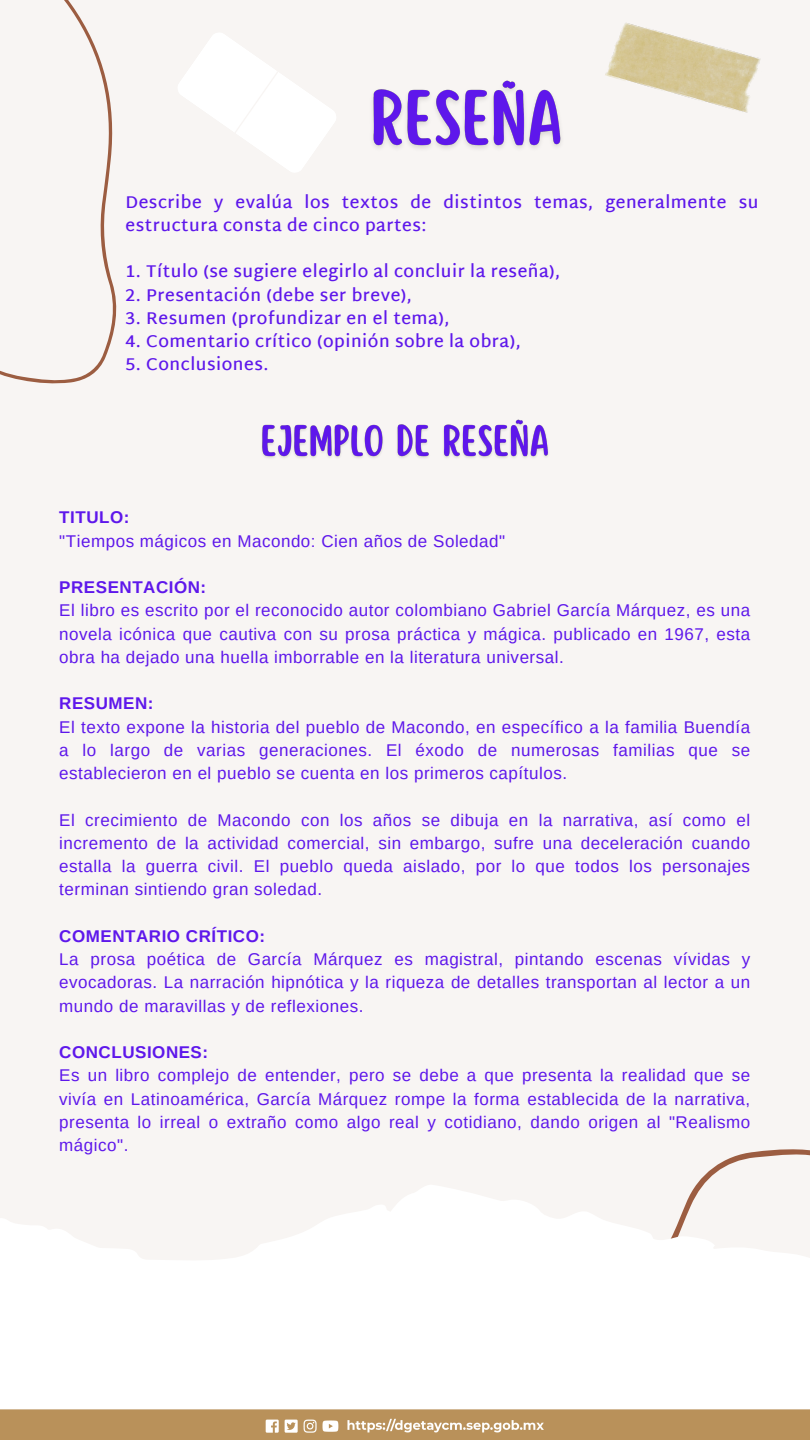
<style>
.page{position:relative;width:810px;height:1440px;background:#f8f5f3}
.page>*{position:absolute;margin:0;border:0;box-sizing:border-box;transform-origin:0 0}
.t1{font:17px/23.2px "Arimo";letter-spacing:.03em;color:#5e17eb;text-align:justify}
.t2{font:600 17px/23.2px "Martel Sans";letter-spacing:.03em;color:#5e17eb}
.t3{font:700 17px "Arimo";letter-spacing:.03em;color:#5e17eb}
</style>
<div class="page">
<svg style="left:697px;top:1149px;width:113px;height:35px"></svg>
<svg style="left:0;top:1184px;width:810px;height:226px;fill:#fff"></svg>
<svg style="left:0;top:0;width:117px;height:384px"></svg>
<img style="left:605px;top:23px;width:156px;height:90px">
<img style="left:373px;top:80px;width:188px;height:69px">
<svg style="left:178px;top:33px;width:158px;height:139px"></svg>
<img style="left:0;top:1410px;width:810px;height:30px">
<img style="left:262px;top:419px;width:286px;height:39px">
<p class="t2" style="left:126px;top:190px;width:635px">Describe y evalúa los textos de distintos temas, generalmente su estructura consta de cinco partes:</p>
<p class="t2" style="left:126px;top:260px;width:436px">1. Título (se sugiere elegirlo al concluir la reseña),</p>
<p class="t2" style="left:126px;top:283px;width:288px">2. Presentación (debe ser breve),</p>
<p class="t2" style="left:126px;top:306px;width:326px">3. Resumen (profundizar en el tema),</p>
<p class="t2" style="left:126px;top:330px;width:397px">4. Comentario crítico (opinión sobre la obra),</p>
<p class="t2" style="left:126px;top:353px;width:144px">5. Conclusiones.</p>
<h3 class="t3" style="left:59px;top:508px;width:72px">TITULO:</h3>
<h3 class="t1" style="left:59px;top:529px;width:447px">"Tiempos mágicos en Macondo: Cien años de Soledad"</h3>
<p class="t3" style="left:59px;top:578px;width:148px">PRESENTACIÓN:</p>
<p class="t1" style="left:59px;top:599px;width:692px">El libro es escrito por el reconocido autor colombiano Gabriel García Márquez, es una novela icónica que cautiva con su prosa práctica y mágica. publicado en 1967, esta obra ha dejado una huella imborrable en la literatura universal.</p>
<p class="t3" style="left:59px;top:694px;width:96px">RESUMEN:</p>
<p class="t1" style="left:59px;top:715px;width:692px">El texto expone la historia del pueblo de Macondo, en específico a la familia Buendía a lo largo de varias generaciones. El éxodo de numerosas familias que se establecieron en el pueblo se cuenta en los primeros capítulos.</p>
<p class="t1" style="left:59px;top:808px;width:692px">El crecimiento de Macondo con los años se dibuja en la narrativa, así como el incremento de la actividad comercial, sin embargo, sufre una deceleración cuando estalla la guerra civil. El pueblo queda aislado, por lo que todos los personajes terminan sintiendo gran soledad.</p>
<p class="t3" style="left:59px;top:927px;width:207px">COMENTARIO CRÍTICO:</p>
<p class="t1" style="left:59px;top:948px;width:692px">La prosa poética de García Márquez es magistral, pintando escenas vívidas y evocadoras. La narración hipnótica y la riqueza de detalles transportan al lector a un mundo de maravillas y de reflexiones.</p>
<p class="t3" style="left:59px;top:1043px;width:150px">CONCLUSIONES:</p>
<p class="t1" style="left:59px;top:1064px;width:692px">Es un libro complejo de entender, pero se debe a que presenta la realidad que se vivía en Latinoamérica, García Márquez rompe la forma establecida de la narrativa, presenta lo irreal o extraño como algo real y cotidiano, dando origen al "Realismo mágico".</p>
</div>
